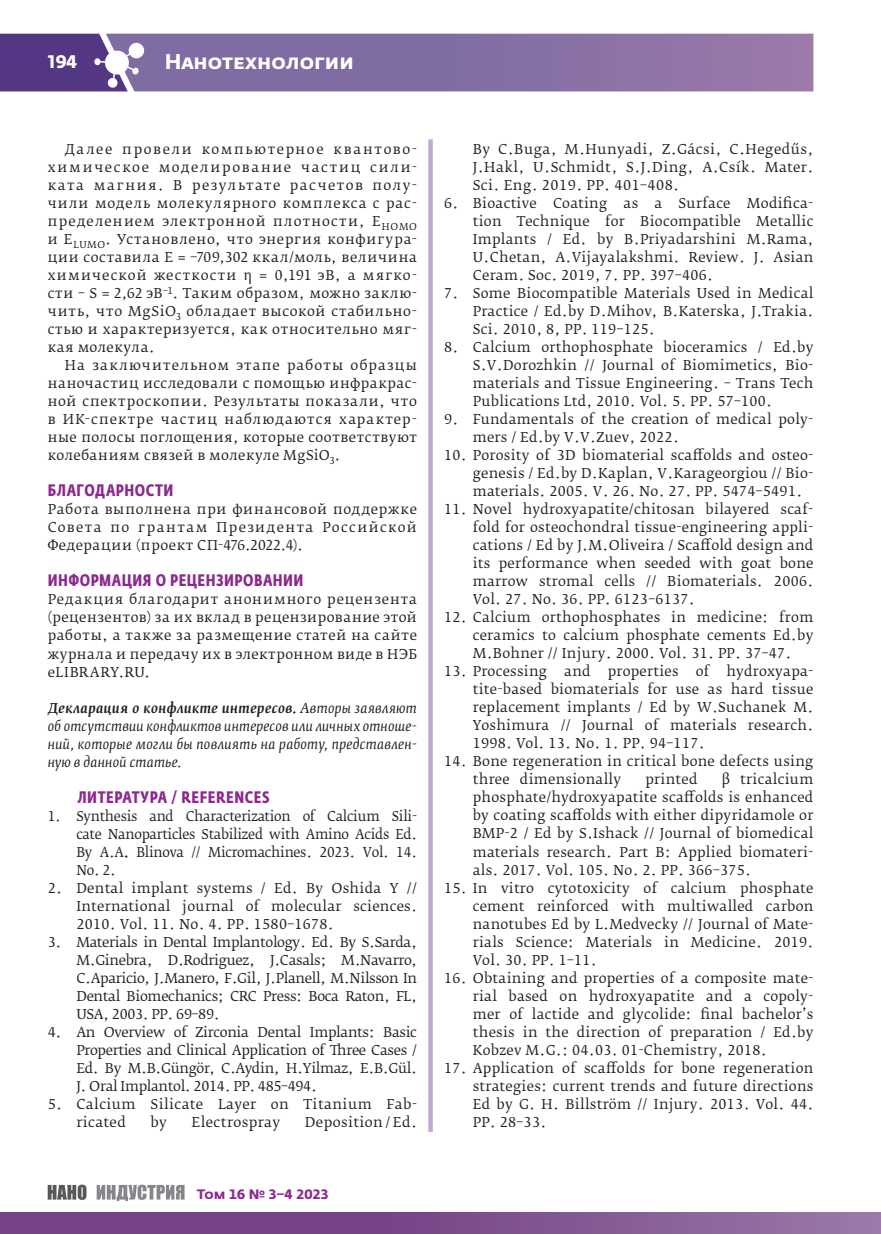
<style>
.page{position:relative;width:881px;height:1234px;background:#fff}
.page>*{position:absolute;margin:0;border:0;box-sizing:border-box;transform-origin:0 0}
.t1{font:700 21px "Fedra Sans Alt Pro";color:#fff}
.t2{font:700 18px "Fedra Sans Alt Pro";color:#fff}
.t3{font:700 16.5px "Fedra Sans Cond Pro";letter-spacing:.03em;color:#8c278f}
.t4{font:13.5px/18px "Fedra Serif B Pro";letter-spacing:.02em;color:#231f20;text-align:justify}
.t5{font:italic 13.5px/18px "Fedra Serif B Pro";letter-spacing:.02em;color:#231f20;text-align:justify}
.t6{font:13.5px/18px "Fedra Serif B Pro";letter-spacing:.02em;color:#231f20;text-align:justify;scale:.96 1}
.t7{font:700 13.5px "Fedra Sans Alt Pro";color:#8c278f}
.s1{font-weight:500}
</style>
<div class="page">
<div style="left:0;top:1211px;width:880px;height:22px;background:linear-gradient(to right,#6e347d,#936fa3)"></div>
<svg style="left:0;top:33px;width:813px;height:59px;background:#846ea4"></svg>
<svg style="left:48px;top:1184px;width:38px;height:15px"></svg>
<svg style="left:97px;top:1184px;width:87px;height:16px"></svg>
<svg style="left:428px;top:139px;width:4px;height:992px;background:#c5b0d4"></svg>
<h2 class="t2" style="left:48px;top:50px;width:31px">194</h2>
<h1 class="t1" style="left:165px;top:48px;width:190px">Нанотехнологии</h1>
<p class="t4" style="left:48px;top:140px;width:371px;text-indent:17px">Далее провели компьютерное квантово&shy;химическое моделирование частиц сили&shy;ката магния. В результате расчетов полу&shy;чили модель молекулярного комплекса с рас&shy;пределением электронной плотности, E<sub>HOMO </sub>и E<sub>LUMO</sub>. Установлено, что энергия конфигура&shy;ции составила E = –709,302 ккал/моль, величина химической жесткости η = 0,191 эВ, а мягко&shy;сти – S = 2,62 эВ<sup>–1</sup>. Таким образом, можно заклю&shy;чить, что MgSiO<sub>3</sub> обладает высокой стабильно&shy;стью и характеризуется, как относительно мяг&shy;кая молекула.</p>
<p class="t4" style="left:48px;top:356px;width:370px;text-indent:17px">На заключительном этапе работы образцы наночастиц исследовали с помощью инфракрас&shy;ной спектроскопии. Результаты показали, что в ИК-спектре частиц наблюдаются характер&shy;ные полосы поглощения, которые соответствуют колебаниям связей в молекуле MgSiO<sub>3</sub>.</p>
<p class="t3" style="left:48px;top:480px;width:127px">БЛАГОДАРНОСТИ</p>
<p class="t4" style="left:48px;top:500px;width:370px">Работа выполнена при финансовой поддержке Совета по грантам Президента Российской Федерации (проект СП-476.2022.4).</p>
<p class="t3" style="left:48px;top:570px;width:257px">ИНФОРМАЦИЯ О РЕЦЕНЗИРОВАНИИ</p>
<p class="t4" style="left:48px;top:590px;width:371px">Редакция благодарит анонимного рецензента (рецензентов) за их вклад в рецензирование этой работы, а также за размещение статей на сайте журнала и передачу их в электронном виде в НЭБ eLIBRARY.RU.</p>
<p class="t5" style="left:48px;top:698px;width:370px"><span class="s1">Декларация о конфликте интересов.</span> Авторы заявляют об отсутствии конфликтов интересов или личных отноше&shy;ний, которые могли бы повлиять на работу, представлен&shy;ную в данной статье.</p>
<p class="t3" style="left:78px;top:786px;width:193px">ЛИТЕРАТУРА / REFERENCES</p>
<p class="t6" style="left:76px;top:806px;width:356px;text-indent:-29px">1. Synthesis and Characterization of Calcium Sili&shy;cate Nanoparticles Stabilized with Amino Acids Ed.<br>By A.A<span class="s1">.</span> Blinova // Micromachines. 2023. Vol. 14.<br>No. 2.</p>
<p class="t4" style="left:76px;top:878px;width:342px;text-indent:-29px">2. Dental implant systems / Ed. By Oshida Y // International journal of molecular sciences.<br>2010. Vol. 11. No. 4. PP. 1580–1678.</p>
<p class="t4" style="left:76px;top:932px;width:342px;text-indent:-29px">3. Materials in Dental Implantology. Ed. By S.Sarda, M.Ginebra, D.Rodriguez, J.Casals; M.Navarro, C.Aparicio, J.Manero, F.Gil, J.Planell, M.Nilsson In Dental Biomechanics; CRC Press: Boca Raton, FL, USA, 2003. PP. 69–89.</p>
<p class="t4" style="left:76px;top:1022px;width:342px;text-indent:-29px">4. An Overview of Zirconia Dental Implants: Basic Properties and Clinical Application of Three Cases / Ed. By M.B.Güngör, C.Aydin, H.Yilmaz, E.B.Gül.<br>J. Oral Implantol. 2014. PP. 485–494.</p>
<p class="t4" style="left:76px;top:1094px;width:342px;text-indent:-29px">5. Calcium Silicate Layer on Titanium Fab&shy;ricated</p>
<p class="t4" style="left:150px;top:1112px;width:18px">by</p>
<p class="t4" style="left:191px;top:1112px;width:90px">Electrospray</p>
<p class="t4" style="left:304px;top:1112px;width:114px">Deposition / Ed.</p>
<p class="t7" style="left:197px;top:1185px;width:133px">Том 16 № 3–4 2023</p>
<p class="t4" style="left:472px;top:140px;width:342px">By C.Buga, M.Hunyadi, Z.Gácsi, C.Hegedűs, J.Hakl, U.Schmidt, S.J.Ding, A.Csík. Mater.<br>Sci. Eng. 2019. PP. 401–408.</p>
<p class="t4" style="left:472px;top:194px;width:342px;text-indent:-29px">6. Bioactive Coating as a Surface Modifica&shy;tion Technique for Biocompatible Metallic Implants / Ed. by B.Priyadarshini M.Rama, U.Chetan, A.Vijayalakshmi. Review. J. Asian Ceram. Soc. 2019, 7. PP. 397–406.</p>
<p class="t4" style="left:472px;top:284px;width:342px;text-indent:-29px">7. Some Biocompatible Materials Used in Medical Practice / Ed.by D.Mihov, B.Katerska, J.Trakia.<br>Sci. 2010, 8, PP. 119–125.</p>
<p class="t4" style="left:472px;top:338px;width:342px;text-indent:-29px">8. Calcium orthophosphate bioceramics / Ed.by S.V.Dorozhkin // Journal of Biomimetics, Bio&shy;materials and Tissue Engineering. – Trans Tech Publications Ltd, 2010. Vol. 5. PP. 57–100.</p>
<p class="t4" style="left:472px;top:410px;width:342px;text-indent:-29px">9. Fundamentals of the creation of medical poly&shy;mers / Ed.by V.V.Zuev, 2022.</p>
<p class="t4" style="left:472px;top:446px;width:342px;text-indent:-29px">10. Porosity of 3D biomaterial scaffolds and osteo&shy;genesis / Ed.by D.Kaplan, V.Karageorgiou // Bio&shy;materials. 2005. V. 26. No. 27. PP. 5474–5491.</p>
<p class="t4" style="left:472px;top:500px;width:342px;text-indent:-29px">11. Novel hydroxyapatite/chitosan bilayered scaf&shy;fold for osteochondral tissue-engineering appli&shy;cations / Ed by J.M.Oliveira / Scaffold design and its performance when seeded with goat bone marrow stromal cells // Biomaterials. 2006.<br>Vol. 27. No. 36. PP. 6123–6137.</p>
<p class="t4" style="left:472px;top:608px;width:342px;text-indent:-29px">12. Calcium orthophosphates in medicine: from ceramics to calcium phosphate cements Ed.by M.Bohner // Injury. 2000. Vol. 31. PP. 37–47.</p>
<p class="t4" style="left:444px;top:662px;width:104px">13. Processing</p>
<p class="t4" style="left:564px;top:662px;width:28px">and</p>
<p class="t4" style="left:607px;top:662px;width:72px">properties</p>
<p class="t4" style="left:695px;top:662px;width:15px">of</p>
<p class="t4" style="left:472px;top:662px;width:342px;text-indent:254px">hydroxyapa&shy;tite-based biomaterials for use as hard tissue replacement implants / Ed by W.Suchanek M.<br>Yoshimura // Journal of materials research.<br>1998. Vol. 13. No. 1. PP. 94–117.</p>
<p class="t4" style="left:472px;top:752px;width:342px;text-indent:-29px">14. Bone regeneration in critical bone defects using three‐dimensionally</p>
<p class="t4" style="left:472px;top:770px;width:342px;text-indent:249px">β‐tricalcium phosphate/hydroxyapatite scaffolds is enhanced by coating scaffolds with either dipyridamole or BMP-2 / Ed by S.Ishack // Journal of biomedical materials research. Part B: Applied biomateri&shy;als. 2017. Vol. 105. No. 2. PP. 366–375.</p>
<p class="t4" style="left:472px;top:878px;width:342px;text-indent:-29px">15. In vitro cytotoxicity of calcium phosphate cement reinforced with multiwalled carbon nanotubes Ed by L.Medvecky // Journal of Mate&shy;rials Science: Materials in Medicine. 2019.<br>Vol. 30. PP. 1–11.</p>
<p class="t4" style="left:472px;top:968px;width:342px;text-indent:-29px">16. Obtaining and properties of a composite mate&shy;rial based on hydroxyapatite and a copoly&shy;mer of lactide and glycolide: final bachelor’s thesis in the direction of preparation / Ed.by Kobzev M.G.: 04.03. 01-Chemistry, 2018.</p>
<p class="t4" style="left:472px;top:1058px;width:342px;text-indent:-29px">17. Application of scaffolds for bone regeneration strategies: current trends and future directions Ed by G. H. Billström // Injury. 2013. Vol. 44.<br>PP. 28–33.</p>
<p class="t4" style="left:645px;top:770px;width:54px">printed</p>
</div>
